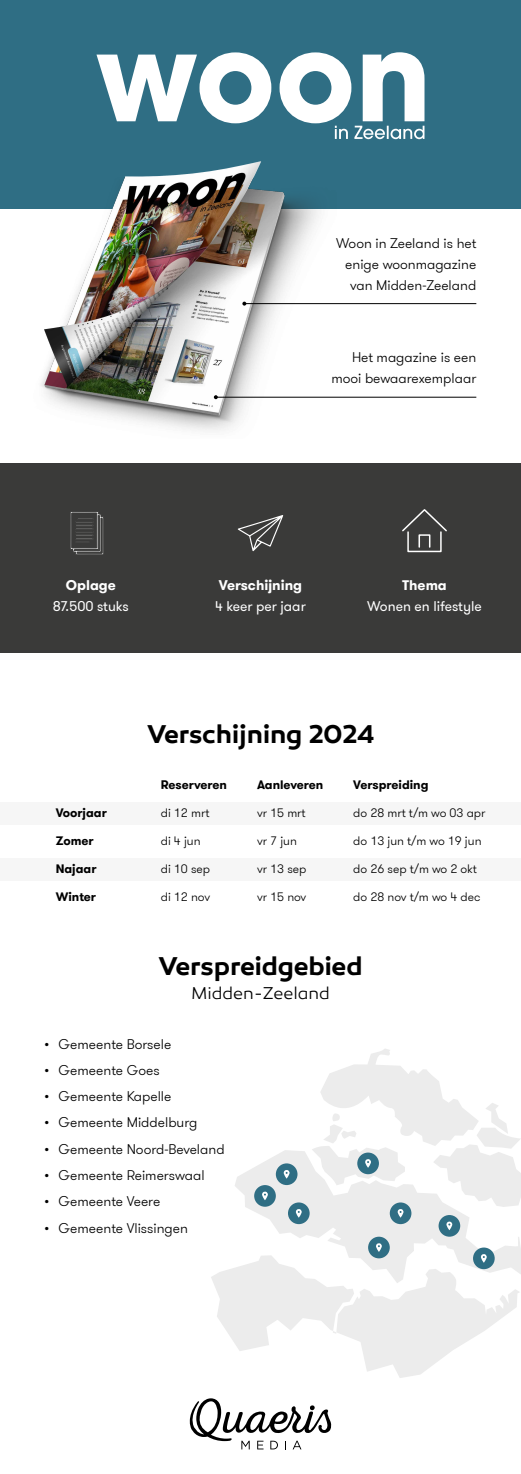
<style>
.page{position:relative;width:521px;height:1474px;background:#fff}
.page>*{position:absolute;margin:0;border:0;box-sizing:border-box;transform-origin:0 0}
.t1{font:600 26.25px "Canaro";letter-spacing:-.005em;color:#000}
.t2{font:300 17.5px "Canaro";letter-spacing:-.005em;color:#000}
.t3{font:300 14px/21px "GT Walsheim Pro";color:#000;text-align:right}
.t4{font:14px "GT Walsheim Pro";color:#fff}
.t5{font:700 14px "GT Walsheim Pro";color:#fff}
.t6{font:300 12.25px "GT Walsheim Pro";color:#000}
.t7{font:700 12.25px "GT Walsheim Pro";color:#000}
</style>
<div class="page">
<div style="left:0;top:463px;width:521px;height:189px;background:#3a3a39"></div>
<div style="left:0;top:0;width:521px;height:208px;background:#2f6e84"></div>
<img style="left:0;top:161px;width:337px;height:270px">
<svg style="left:70px;top:512px;width:34px;height:43px"></svg>
<hr style="left:216px;top:397px;width:260px;height:1px;background:#000">
<hr style="left:244px;top:303px;width:232px;height:1px;background:#000">
<svg style="left:238px;top:515px;width:45px;height:36px"></svg>
<svg style="left:235px;top:1150px;width:286px;height:124px;fill:#ececec"></svg>
<svg style="left:368px;top:1236px;width:22px;height:22px"></svg>
<svg style="left:211px;top:1242px;width:309px;height:136px"></svg>
<div style="left:438px;top:1214px;width:22px;height:22px;background:#2f6e84;border-radius:50%"></div>
<svg style="left:312px;top:1049px;width:209px;height:181px"></svg>
<div style="left:276px;top:1163px;width:21px;height:22px;background:#2f6e84;border-radius:50%"></div>
<svg style="left:283px;top:1170px;width:6px;height:8px"></svg>
<div style="left:254px;top:1185px;width:22px;height:21px;background:#2f6e84;border-radius:50%"></div>
<svg style="left:262px;top:1191px;width:6px;height:9px"></svg>
<div style="left:288px;top:1202px;width:22px;height:22px;background:#2f6e84;border-radius:50%"></div>
<svg style="left:296px;top:1209px;width:6px;height:8px"></svg>
<svg style="left:402px;top:509px;width:45px;height:43px"></svg>
<svg style="left:214px;top:395px;width:4px;height:4px"></svg>
<svg style="left:190px;top:1398px;width:142px;height:51px"></svg>
<svg style="left:96px;top:52px;width:328px;height:87px"></svg>
<div style="left:0;top:802px;width:521px;height:23px;background:#f6f6f6"></div>
<div style="left:0;top:858px;width:521px;height:23px;background:#f6f6f6"></div>
<p class="t3" style="left:336px;top:233px;width:142px">Woon in Zeeland is het enige woonmagazine van Midden-Zeeland</p>
<p class="t3" style="left:331px;top:347px;width:146px">Het magazine is een mooi bewaarexemplaar</p>
<p class="t5" style="left:66px;top:576px;width:51px">Oplage</p>
<p class="t4" style="left:53px;top:597px;width:78px">87.500 stuks</p>
<p class="t5" style="left:219px;top:576px;width:85px">Verschijning</p>
<p class="t4" style="left:215px;top:597px;width:92px">4 keer per jaar</p>
<p class="t5" style="left:402px;top:576px;width:46px">Thema</p>
<p class="t4" style="left:367px;top:597px;width:116px">Wonen en lifestyle</p>
<h1 class="t1" style="left:147px;top:717px;width:229px">Verschijning 2024</h1>
<p class="t7" style="left:161px;top:776px;width:68px">Reserveren</p>
<p class="t7" style="left:257px;top:776px;width:68px">Aanleveren</p>
<p class="t7" style="left:353px;top:776px;width:77px">Verspreiding</p>
<p class="t7" style="left:56px;top:804px;width:53px">Voorjaar</p>
<p class="t6" style="left:161px;top:805px;width:50px">di 12 mrt</p>
<p class="t6" style="left:257px;top:805px;width:50px">vr 15 mrt</p>
<p class="t6" style="left:353px;top:805px;width:134px">do 28 mrt t/m wo 03 apr</p>
<p class="t7" style="left:56px;top:832px;width:40px">Zomer</p>
<p class="t6" style="left:161px;top:833px;width:41px">di 4 jun</p>
<p class="t6" style="left:257px;top:833px;width:41px">vr 7 jun</p>
<p class="t6" style="left:353px;top:833px;width:130px">do 13 jun t/m wo 19 jun</p>
<p class="t7" style="left:56px;top:860px;width:42px">Najaar</p>
<p class="t6" style="left:161px;top:861px;width:51px">di 10 sep</p>
<p class="t6" style="left:257px;top:861px;width:51px">vr 13 sep</p>
<p class="t6" style="left:353px;top:861px;width:125px">do 26 sep t/m wo 2 okt</p>
<p class="t7" style="left:56px;top:888px;width:42px">Winter</p>
<p class="t6" style="left:161px;top:889px;width:51px">di 12 nov</p>
<p class="t6" style="left:257px;top:889px;width:51px">vr 15 nov</p>
<p class="t6" style="left:353px;top:889px;width:129px">do 28 nov t/m wo 4 dec</p>
<h1 class="t1" style="left:158px;top:949px;width:206px">Verspreidgebied</h1>
<p class="t2" style="left:191px;top:983px;width:140px">Midden-Zeeland</p>
<p class="t3" style="left:45px;top:1033px;width:128px">• Gemeente Borsele</p>
<p class="t3" style="left:45px;top:1059px;width:116px">• Gemeente Goes</p>
<p class="t3" style="left:45px;top:1086px;width:128px">• Gemeente Kapelle</p>
<p class="t3" style="left:45px;top:1112px;width:154px">• Gemeente Middelburg</p>
<p class="t3" style="left:45px;top:1138px;width:181px">• Gemeente Noord-Beveland</p>
<p class="t3" style="left:45px;top:1164px;width:161px">• Gemeente Reimerswaal</p>
<p class="t3" style="left:45px;top:1191px;width:117px">• Gemeente Veere</p>
<p class="t3" style="left:45px;top:1217px;width:145px">• Gemeente Vlissingen</p>
</div>
